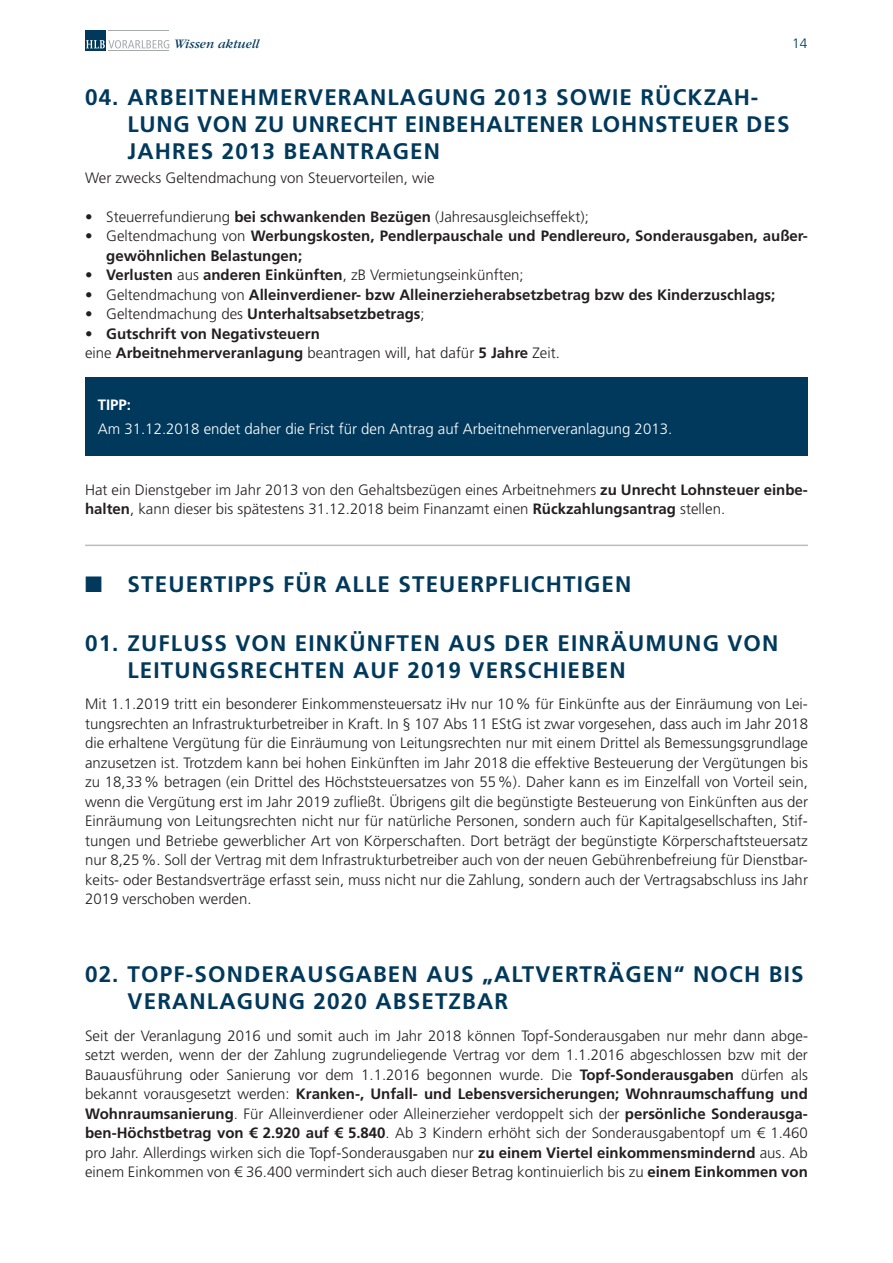
<style>
.page{position:relative;width:893px;height:1263px;background:#fff}
.page>*{position:absolute;margin:0;border:0;box-sizing:border-box;transform-origin:0 0}
.t1{font:700 22.5px/27px "Frutiger LT Std";letter-spacing:.05em;color:#00395c}
.t2{font:300 15px/19.5px "Frutiger LT Std";color:#231f20;text-align:justify}
.t3{font:700 15px/19.5px "Frutiger LT Std";color:#231f20}
.t4{font:300 15px "Frutiger LT Std";color:#fff}
.t5{font:700 15px "Frutiger LT Std";color:#fff}
.t6{font:300 13.65px "Frutiger LT Std";color:#00395c}
.t7{font:italic 13.5px "Garamond";color:#00395c}
.s1{font-weight:700}
.s2{font-weight:300}
</style>
<div class="page">
<div style="left:85px;top:30px;width:21px;height:21px;background:#00395c"></div>
<hr style="left:109px;top:50px;width:60px;height:1px;background:#a8abac">
<hr style="left:109px;top:30px;width:60px;height:1px;background:#a8abac">
<svg style="left:86px;top:40px;width:83px;height:8px"></svg>
<hr style="left:85px;top:545px;width:723px;height:1px;background:#bcbdc0">
<div style="left:85px;top:378px;width:723px;height:78px;background:#00395c"></div>
<p class="t7" style="left:174px;top:37px;width:87px">Wissen aktuell</p>
<p class="t6" style="left:792px;top:36px;width:17px">14</p>
<h1 class="t1" style="left:128px;top:83px;width:663px;text-indent:-43px">04. ARBEITNEHMERVERANLAGUNG 2013 SOWIE RÜCKZAH-<br>LUNG VON ZU UNRECHT EINBEHALTENER LOHNSTEUER DES<br>JAHRES 2013 BEANTRAGEN</h1>
<p class="t2" style="left:85px;top:168px;width:351px">Wer zwecks Geltendmachung von Steuervorteilen, wie</p>
<p class="t2" style="left:85px;top:207px;width:505px">• Steuerrefundierung <span class="s1">bei schwankenden Bezügen</span> (Jahresausgleichseffekt);</p>
<p class="t3" style="left:106px;top:226px;width:703px;text-indent:-21px"><span class="s2">• Geltendmachung von</span> Werbungskosten, Pendlerpauschale und Pendlereuro, Sonderausgaben, außer&shy;gewöhnlichen Belastungen;</p>
<p class="t2" style="left:85px;top:265px;width:440px">• <span class="s1">Verlusten</span> aus <span class="s1">anderen Einkünften</span>, zB Vermietungseinkünften;</p>
<p class="t3" style="left:85px;top:285px;width:692px"><span class="s2">• Geltendmachung von</span> Alleinverdiener- bzw Alleinerzieherabsetzbetrag bzw des Kinderzuschlags;</p>
<p class="t3" style="left:85px;top:304px;width:341px"><span class="s2">• Geltendmachung des</span> Unterhaltsabsetzbetrags<span class="s2">;</span></p>
<p class="t3" style="left:85px;top:324px;width:476px"><span class="s2">•</span> Gutschrift von Negativsteuern<br><span class="s2">eine</span> Arbeitnehmerveranlagung <span class="s2">beantragen will, hat dafür</span> 5 Jahre <span class="s2">Zeit.</span></p>
<p class="t5" style="left:98px;top:396px;width:35px">TIPP:</p>
<p class="t4" style="left:98px;top:420px;width:576px">Am 31.12.2018 endet daher die Frist für den Antrag auf Arbeitnehmerveranlagung 2013.</p>
<p class="t2" style="left:85px;top:480px;width:724px">Hat ein Dienstgeber im Jahr 2013 von den Gehaltsbezügen eines Arbeitnehmers <span class="s1">zu Unrecht Lohnsteuer einbe&shy;halten</span>, kann dieser bis spätestens 31.12.2018 beim Finanzamt einen <span class="s1">Rückzahlungsantrag</span> stellen.</p>
<h1 class="t1" style="left:85px;top:571px;width:548px">■ STEUERTIPPS FÜR ALLE STEUERPFLICHTIGEN</h1>
<h1 class="t1" style="left:128px;top:629px;width:652px;text-indent:-43px">01. ZUFLUSS VON EINKÜNFTEN AUS DER EINRÄUMUNG VON<br>LEITUNGSRECHTEN AUF 2019 VERSCHIEBEN</h1>
<p class="t2" style="left:85px;top:694px;width:724px">Mit 1.1.2019 tritt ein besonderer Einkommensteuersatz iHv nur 10% für Einkünfte aus der Einräumung von Lei&shy;tungsrechten an Infrastrukturbetreiber in Kraft. In § 107 Abs 11 EStG ist zwar vorgesehen, dass auch im Jahr 2018 die erhaltene Vergütung für die Einräumung von Leitungsrechten nur mit einem Drittel als Bemessungsgrundlage anzusetzen ist. Trotzdem kann bei hohen Einkünften im Jahr 2018 die effektive Besteuerung der Vergütungen bis zu 18,33% betragen (ein Drittel des Höchststeuersatzes von 55%). Daher kann es im Einzelfall von Vorteil sein, wenn die Vergütung erst im Jahr 2019 zufließt. Übrigens gilt die begünstigte Besteuerung von Einkünften aus der Einräumung von Leitungsrechten nicht nur für natürliche Personen, sondern auch für Kapitalgesellschaften, Stif&shy;tungen und Betriebe gewerblicher Art von Körperschaften. Dort beträgt der begünstigte Körperschaftsteuersatz nur 8,25%. Soll der Vertrag mit dem Infrastrukturbetreiber auch von der neuen Gebührenbefreiung für Dienstbar&shy;keits- oder Bestandsverträge erfasst sein, muss nicht nur die Zahlung, sondern auch der Vertragsabschluss ins Jahr 2019 verschoben werden.</p>
<h1 class="t1" style="left:128px;top:961px;width:677px;text-indent:-43px">02. TOPF-SONDERAUSGABEN AUS „ALTVERTRÄGEN“ NOCH BIS<br>VERANLAGUNG 2020 ABSETZBAR</h1>
<p class="t2" style="left:85px;top:1026px;width:724px">Seit der Veranlagung 2016 und somit auch im Jahr 2018 können Topf-Sonderausgaben nur mehr dann abge&shy;setzt werden, wenn der der Zahlung zugrundeliegende Vertrag vor dem 1.1.2016 abgeschlossen bzw mit der Bauausführung oder Sanierung vor dem 1.1.2016 begonnen wurde. Die <span class="s1">Topf-Sonderausgaben</span> dürfen als bekannt vorausgesetzt werden: <span class="s1">Kranken-, Unfall- und Lebensversicherungen; Wohnraumschaffung und Wohnraumsanierung</span>. Für Alleinverdiener oder Alleinerzieher verdoppelt sich der <span class="s1">persönliche Sonderausga&shy;ben-Höchstbetrag von € 2.920 auf € 5.840</span>. Ab 3 Kindern erhöht sich der Sonderausgabentopf um € 1.460 pro Jahr. Allerdings wirken sich die Topf-Sonderausgaben nur <span class="s1">zu einem Viertel einkommensmindernd</span> aus. Ab einem Einkommen von € 36.400 vermindert sich auch dieser Betrag kontinuierlich bis zu <span class="s1">einem Einkommen von</span></p>
</div>
